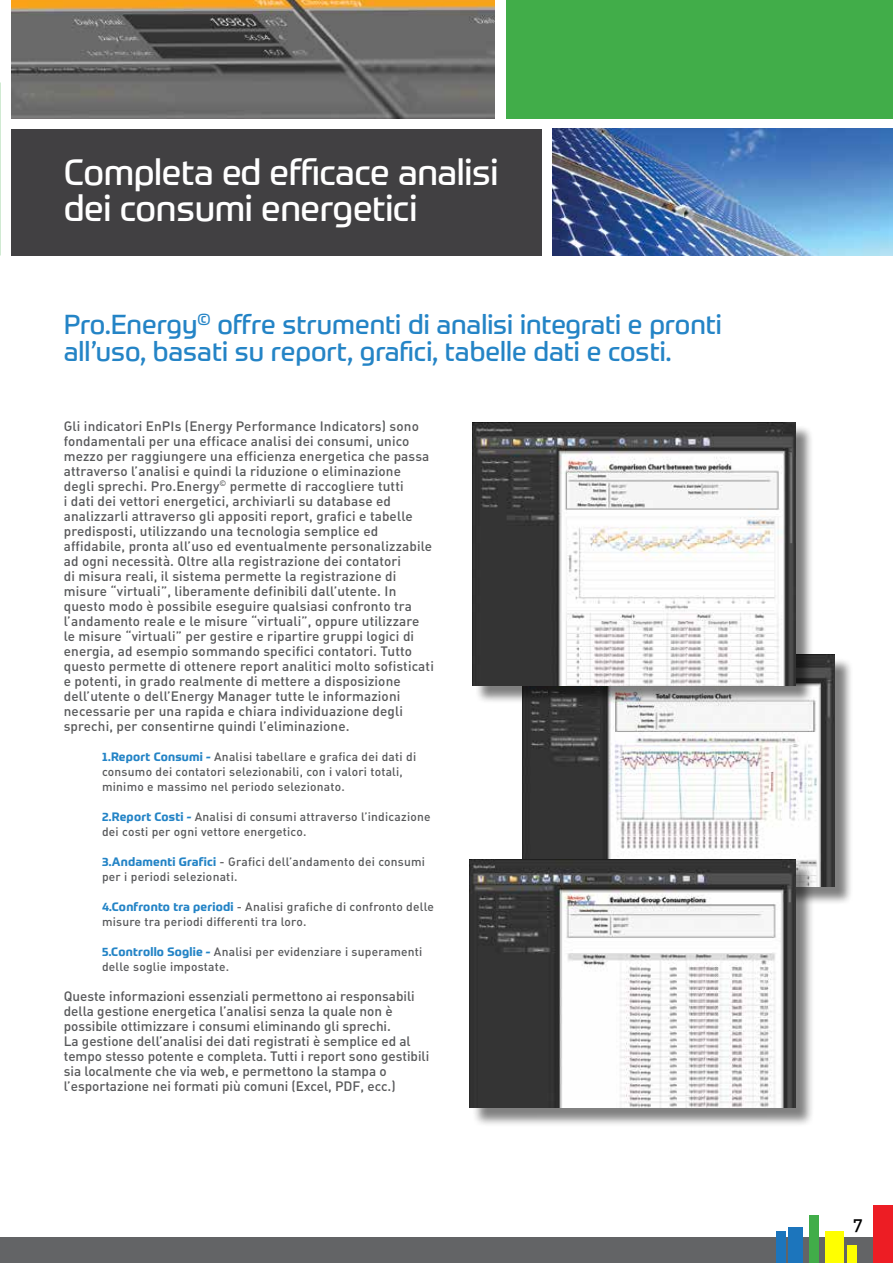
<style>
.page{position:relative;width:893px;height:1263px;background:#fff}
.page>*{position:absolute;margin:0;border:0;box-sizing:border-box;transform-origin:0 0}
.t1{font:36px/36px "Prometo";letter-spacing:-.01em;color:#fff}
.t2{font:27px/27px "Prometo";color:#2484c6}
.t3{font:18px "DIN Medium Alternate";color:#000}
.t4{font:13.5px/15px "DIN Medium Alternate";letter-spacing:.01em;color:#58595b}
.t5{font:12px/15px "DIN Medium Alternate";letter-spacing:.02em;color:#58595b}
.s1{font-family:"Prometo";font-weight:700;color:#2484c6}
</style>
<div class="page">
<div style="left:0;top:1237px;width:893px;height:26px;background:#636466"></div>
<div style="left:788px;top:1228px;width:15px;height:35px;background:#1c75bc"></div>
<div style="left:777px;top:1231px;width:9px;height:32px;background:#1c75bc"></div>
<div style="left:809px;top:1215px;width:10px;height:48px;background:#41ad49"></div>
<div style="left:847px;top:1245px;width:9px;height:18px;background:#ff0"></div>
<div style="left:825px;top:1231px;width:19px;height:32px;background:#ff0"></div>
<div style="left:873px;top:1205px;width:20px;height:58px;background:#ed1d24"></div>
<div style="left:525px;top:657px;width:328px;height:248px;background:#000;opacity:.5"></div>
<img style="left:523px;top:655px;width:312px;height:232px">
<div style="left:11px;top:129px;width:531px;height:126px;background:#414042"></div>
<img style="left:11px;top:0;width:483px;height:118px">
<img style="left:553px;top:129px;width:340px;height:126px">
<div style="left:506px;top:0;width:387px;height:118px;background:#41ad49"></div>
<div style="left:474px;top:425px;width:340px;height:279px;background:#000;opacity:.5"></div>
<img style="left:472px;top:422px;width:324px;height:263px">
<div style="left:472px;top:862px;width:343px;height:265px;background:#000;opacity:.5"></div>
<img style="left:470px;top:860px;width:326px;height:248px">
<h1 class="t1" style="left:64px;top:154px;width:436px">Completa ed efficace analisi dei consumi energetici</h1>
<h2 class="t2" style="left:64px;top:311px;width:660px">Pro.Energy<sup>©</sup> offre strumenti di analisi integrati e pronti all’uso, basati su report, grafici, tabelle dati e costi.</h2>
<p class="t4" style="left:64px;top:418px;width:372px">Gli indicatori EnPIs (Energy Performance Indicators) sono fondamentali per una efficace analisi dei consumi, unico mezzo per raggiungere una efficienza energetica che passa attraverso l’analisi e quindi la riduzione o eliminazione degli sprechi. Pro.Energy<sup>©</sup> permette di raccogliere tutti<br>i dati dei vettori energetici, archiviarli su database ed analizzarli attraverso gli appositi report, grafici e tabelle predisposti, utilizzando una tecnologia semplice ed affidabile, pronta all’uso ed eventualmente personalizzabile ad ogni necessità. Oltre alla registrazione dei contatori<br>di misura reali, il sistema permette la registrazione di misure “virtuali”, liberamente definibili dall’utente. In questo modo è possibile eseguire qualsiasi confronto tra l’andamento reale e le misure “virtuali”, oppure utilizzare le misure “virtuali” per gestire e ripartire gruppi logici di energia, ad esempio sommando specifici contatori. Tutto questo permette di ottenere report analitici molto sofisticati e potenti, in grado realmente di mettere a disposizione dell’utente o dell’Energy Manager tutte le informazioni necessarie per una rapida e chiara individuazione degli sprechi, per consentirne quindi l’eliminazione.</p>
<p class="t5" style="left:102px;top:748px;width:316px"><span class="s1">1.Report Consumi -</span> Analisi tabellare e grafica dei dati di consumo dei contatori selezionabili, con i valori totali, minimo e massimo nel periodo selezionato.</p>
<p class="t5" style="left:102px;top:808px;width:330px"><span class="s1">2.Report Costi -</span> Analisi di consumi attraverso l’indicazione dei costi per ogni vettore energetico.</p>
<p class="t5" style="left:102px;top:853px;width:325px"><span class="s1">3.Andamenti Grafici</span> - Grafici dell’andamento dei consumi per i periodi selezionati.</p>
<p class="t5" style="left:102px;top:898px;width:333px"><span class="s1">4.Confronto tra periodi</span> - Analisi grafiche di confronto delle misure tra periodi differenti tra loro.</p>
<p class="t5" style="left:102px;top:943px;width:322px"><span class="s1">5.Controllo Soglie -</span> Analisi per evidenziare i superamenti delle soglie impostate.</p>
<p class="t4" style="left:64px;top:988px;width:367px">Queste informazioni essenziali permettono ai responsabili della gestione energetica l’analisi senza la quale non è possibile ottimizzare i consumi eliminando gli sprechi.<br>La gestione dell’analisi dei dati registrati è semplice ed al tempo stesso potente e completa. Tutti i report sono gestibili sia localmente che via web, e permettono la stampa o l’esportazione nei formati più comuni (Excel, PDF, ecc.)</p>
<h3 class="t3" style="left:853px;top:1212px;width:11px">7</h3>
</div>
